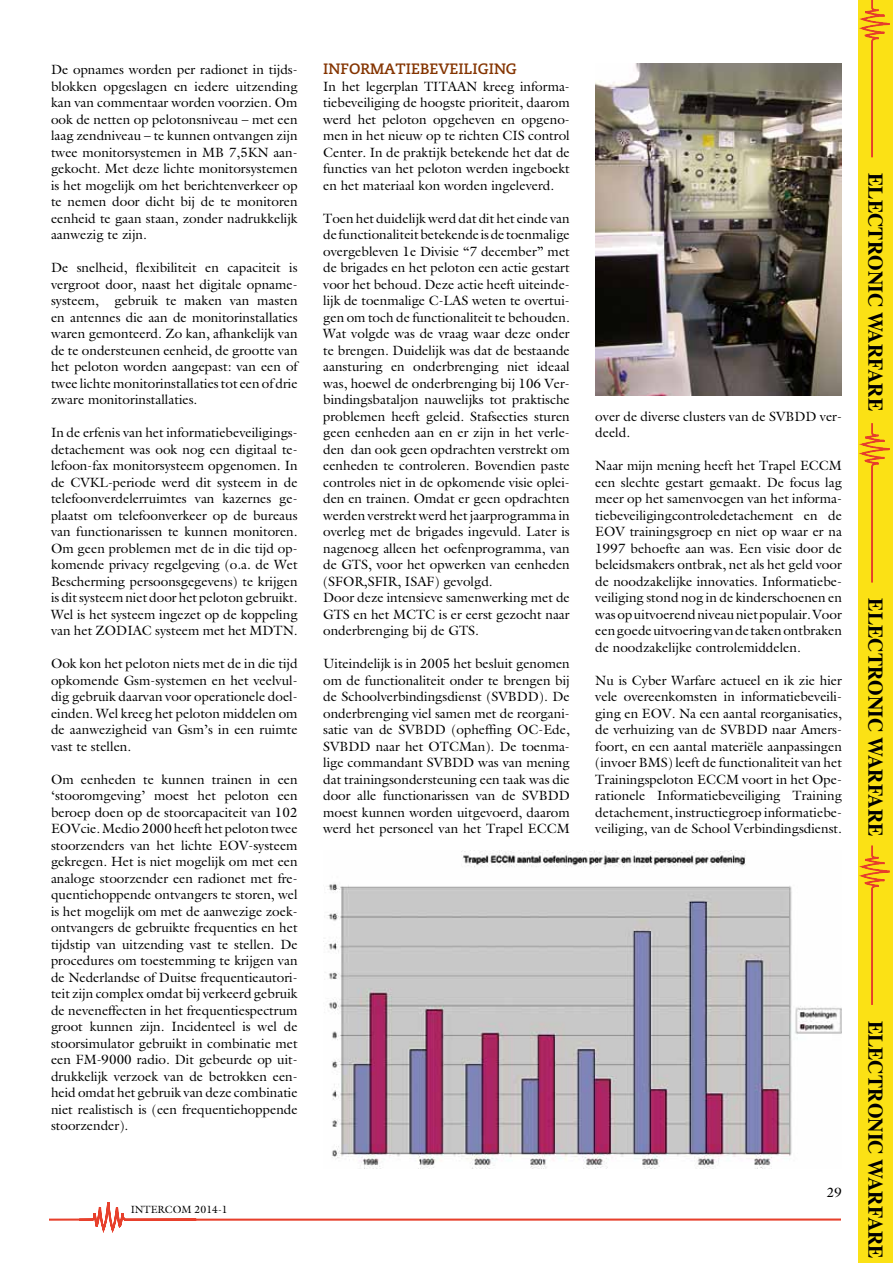
<style>
.page{position:relative;width:893px;height:1263px;background:#fff}
.page>*{position:absolute;margin:0;border:0;box-sizing:border-box;transform-origin:0 0}
.t1{font:700 21px "Times";color:#000;scale:.95 1}
.t2{font:700 15px "Caecilia";color:#843400}
.t3{font:13.5px/16.5px "Galliard Std";color:#000;text-align:justify}
.t4{font:10.5px "Galliard Std";color:#000}
</style>
<div class="page">
<svg style="left:50px;top:1202px;width:791px;height:31px"></svg>
<img style="left:323px;top:850px;width:519px;height:318px">
<img style="left:595px;top:64px;width:247px;height:331px">
<div style="left:859px;top:0;width:34px;height:1263px;background:#fbe115"></div>
<svg style="left:859px;top:423px;width:31px;height:160px"></svg>
<svg style="left:859px;top:845px;width:31px;height:160px"></svg>
<svg style="left:859px;top:0;width:31px;height:157px"></svg>
<p class="t3" style="left:51px;top:61px;width:248px">De opnames worden per radionet in tijds&shy;blokken opgeslagen en iedere uitzending kan van commentaar worden voorzien. Om ook de netten op pelotonsniveau – met een laag zendniveau – te kunnen ontvangen zijn twee monitorsystemen in MB 7,5KN aan&shy;gekocht. Met deze lichte monitorsystemen is het mogelijk om het berichtenverkeer op te nemen door dicht bij de te monitoren eenheid te gaan staan, zonder nadrukkelijk aanwezig te zijn.</p>
<p class="t3" style="left:51px;top:259px;width:248px">De snelheid, flexibiliteit en capaciteit is vergroot door, naast het digitale opname&shy;systeem, gebruik te maken van masten en antennes die aan de monitorinstallaties waren gemonteerd. Zo kan, afhankelijk van de te ondersteunen eenheid, de grootte van het peloton worden aangepast: van een of twee lichte monitorinstallaties tot een of drie zware monitorinstallaties.</p>
<p class="t3" style="left:51px;top:424px;width:248px">In de erfenis van het informatiebeveiligings&shy;detachement was ook nog een digitaal te&shy;lefoon-fax monitorsysteem opgenomen. In de CVKL-periode werd dit systeem in de telefoonverdelerruimtes van kazernes ge&shy;plaatst om telefoonverkeer op de bureaus van functionarissen te kunnen monitoren.<br>Om geen problemen met de in die tijd op&shy;komende privacy regelgeving (o.a. de Wet Bescherming persoonsgegevens) te krijgen is dit systeem niet door het peloton gebruikt.<br>Wel is het systeem ingezet op de koppeling van het ZODIAC systeem met het MDTN.</p>
<p class="t3" style="left:51px;top:655px;width:248px">Ook kon het peloton niets met de in die tijd opkomende Gsm-systemen en het veelvul&shy;dig gebruik daarvan voor operationele doel&shy;einden. Wel kreeg het peloton middelen om de aanwezigheid van Gsm’s in een ruimte vast te stellen.</p>
<p class="t3" style="left:51px;top:771px;width:248px">Om eenheden te kunnen trainen in een ‘stooromgeving’ moest het peloton een beroep doen op de stoorcapaciteit van 102<br>EOVcie. Medio 2000 heeft het peloton twee stoorzenders van het lichte EOV-systeem gekregen. Het is niet mogelijk om met een analoge stoorzender een radionet met fre&shy;quentiehoppende ontvangers te storen, wel is het mogelijk om met de aanwezige zoek&shy;ontvangers de gebruikte frequenties en het tijdstip van uitzending vast te stellen. De procedures om toestemming te krijgen van de Nederlandse of Duitse frequentieautori&shy;teit zijn complex omdat bij verkeerd gebruik de neveneffecten in het frequentiespectrum groot kunnen zijn. Incidenteel is wel de stoorsimulator gebruikt in combinatie met een FM-9000 radio. Dit gebeurde op uit&shy;drukkelijk verzoek van de betrokken een&shy;heid omdat het gebruik van deze combinatie niet realistisch is (een frequentiehoppende stoorzender).</p>
<p class="t2" style="left:323px;top:60px;width:71px">INFORMATIE</p>
<p class="t2" style="left:420px;top:60px;width:39px">BEVEILIGING</p>
<p class="t3" style="left:323px;top:78px;width:248px">In het legerplan TITAAN kreeg informa&shy;tiebeveiliging de hoogste prioriteit, daarom werd het peloton opgeheven en opgeno&shy;men in het nieuw op te richten CIS control Center. In de praktijk betekende het dat de functies van het peloton werden ingeboekt en het materiaal kon worden ingeleverd.</p>
<p class="t3" style="left:323px;top:210px;width:248px;text-align:left">Toen het duidelijk werd dat dit het einde van de functionaliteit betekende is de toenmalige overgebleven 1e Divisie “7 december” met de brigades en het peloton een actie gestart voor het behoud. Deze actie heeft uiteinde&shy;lijk de toenmalige C-LAS weten te overtui&shy;gen om toch de functionaliteit te behouden.<br>Wat volgde was de vraag waar deze onder te brengen. Duidelijk was dat de bestaande aansturing en onderbrenging niet ideaal was, hoewel de onderbrenging bij 106 Ver&shy;bindingsbataljon nauwelijks tot praktische problemen heeft geleid. Stafsecties sturen geen eenheden aan en er zijn in het verle&shy;den dan ook geen opdrachten verstrekt om eenheden te controleren. Bovendien paste controles niet in de opkomende visie oplei&shy;den en trainen. Omdat er geen opdrachten werden verstrekt werd het jaarprogramma in overleg met de brigades ingevuld. Later is nagenoeg alleen het oefenprogramma, van de GTS, voor het opwerken van eenheden (SFOR,SFIR, ISAF) gevolgd.<br>Door deze intensieve samenwerking met de GTS en het MCTC is er eerst gezocht naar onderbrenging bij de GTS.</p>
<p class="t3" style="left:323px;top:655px;width:248px">Uiteindelijk is in 2005 het besluit genomen om de functionaliteit onder te brengen bij de Schoolverbindingsdienst (SVBDD). De onderbrenging viel samen met de reorgani&shy;satie van de SVBDD (opheffing OC-Ede, SVBDD naar het OTCMan). De toenma&shy;lige commandant SVBDD was van mening dat trainingsondersteuning een taak was die door alle functionarissen van de SVBDD moest kunnen worden uitgevoerd, daarom werd het personeel van het Trapel ECCM</p>
<p class="t4" style="left:131px;top:1203px;width:99px">INTERCOM 2014-1</p>
<p class="t3" style="left:595px;top:408px;width:248px">over de diverse clusters van de SVBDD ver&shy;deeld.</p>
<p class="t3" style="left:595px;top:457px;width:248px">Naar mijn mening heeft het Trapel ECCM een slechte gestart gemaakt. De focus lag meer op het samenvoegen van het informa&shy;tiebeveiligingcontroledetachement en de EOV trainingsgroep en niet op waar er na 1997 behoefte aan was. Een visie door de beleidsmakers ontbrak, net als het geld voor de noodzakelijke innovaties. Informatiebe&shy;veiliging stond nog in de kinderschoenen en was op uitvoerend niveau niet populair. Voor een goede uitvoering van de taken ontbraken de noodzakelijke controlemiddelen.</p>
<p class="t3" style="left:595px;top:672px;width:248px">Nu is Cyber Warfare actueel en ik zie hier vele overeenkomsten in informatiebeveili&shy;ging en EOV. Na een aantal reorganisaties, de verhuizing van de SVBDD naar Amers&shy;foort, en een aantal materiële aanpassingen (invoer BMS) leeft de functionaliteit van het Trainingspeloton ECCM voort in het Ope&shy;rationele Informatiebeveiliging Training detachement, instructiegroep informatiebe&shy;veiliging, van de School Verbindingsdienst.</p>
<p class="t3" style="left:827px;top:1183px;width:17px">29</p>
<h1 class="t1" style="left:890px;top:173px;width:252px;rotate:90deg">ELECTRONIC WARFARE</h1>
<h1 class="t1" style="left:890px;top:598px;width:252px;rotate:90deg">ELECTRONIC WARFARE</h1>
<h1 class="t1" style="left:890px;top:1020px;width:252px;rotate:90deg">ELECTRONIC WARFARE</h1>
</div>
